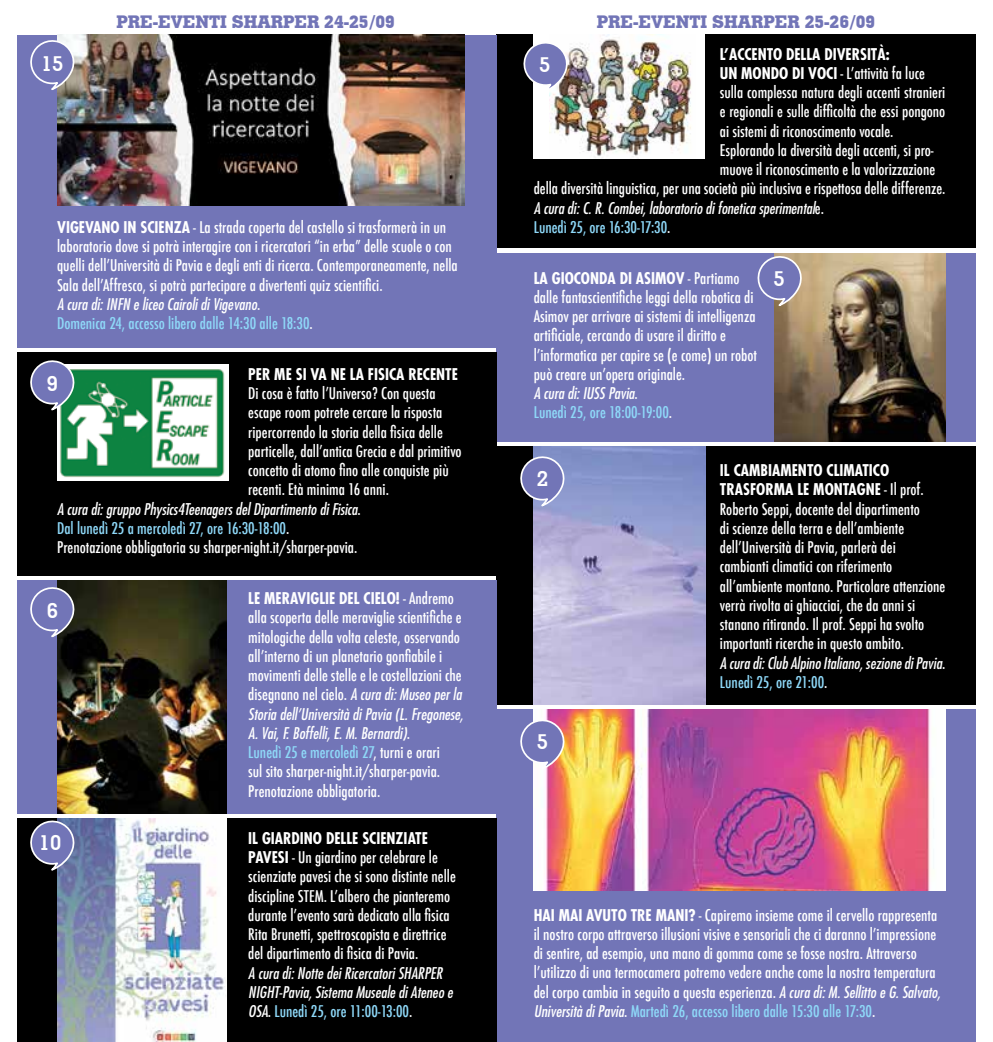
<style>
.page{position:relative;width:993px;height:1042px;background:#fff}
.page>*{position:absolute;margin:0;border:0;box-sizing:border-box;transform-origin:0 0}
.t1{font:700 21px "Geometric Slab 703 BT";color:#fff}
.t2{font:700 17.5px "Geometric Slab 703 BT Xtra";color:#7275b7}
.t3{font:500 condensed 15.75px/19.2px "Futura";color:#fff}
.t4{font:italic condensed 15.75px/19.2px "Futura";color:#fff}
.t5{font:500 condensed 15.75px "Futura";color:#8ed8f8}
.t6{font:700 condensed 15.75px "Futura";color:#fff}
.s1{font-weight:700}
.s2{font-weight:400;font-style:italic}
.s3{color:#8ed8f8}
.s4{font-weight:500;font-style:normal}
.s5{color:#fff}
.s6{font-weight:500;font-style:normal;color:#8ed8f8}
</style>
<div class="page">
<div style="left:496px;top:709px;width:479px;height:333px;background:#7275b7"></div>
<div style="left:496px;top:446px;width:479px;height:258px;background:#000"></div>
<div style="left:496px;top:253px;width:479px;height:188px;background:#7275b7"></div>
<div style="left:496px;top:35px;width:479px;height:213px;background:#000"></div>
<div style="left:17px;top:819px;width:479px;height:223px;background:#000"></div>
<div style="left:17px;top:580px;width:479px;height:234px;background:#7275b7"></div>
<div style="left:17px;top:352px;width:479px;height:223px;background:#000"></div>
<div style="left:17px;top:35px;width:479px;height:312px;background:#7275b7"></div>
<img style="left:57px;top:35px;width:407px;height:171px">
<img style="left:57px;top:365px;width:171px;height:115px">
<svg style="left:30px;top:360px;width:46px;height:51px"></svg>
<img style="left:57px;top:580px;width:169px;height:234px">
<img style="left:57px;top:819px;width:169px;height:223px">
<div style="left:533px;top:35px;width:171px;height:124px;background:#fff"></div>
<img style="left:549px;top:35px;width:142px;height:123px">
<img style="left:774px;top:253px;width:171px;height:188px">
<img style="left:533px;top:446px;width:171px;height:258px">
<img style="left:533px;top:709px;width:409px;height:181px">
<svg style="left:30px;top:38px;width:46px;height:52px"></svg>
<svg style="left:30px;top:585px;width:46px;height:52px"></svg>
<svg style="left:30px;top:819px;width:46px;height:52px"></svg>
<svg style="left:523px;top:40px;width:46px;height:52px"></svg>
<svg style="left:757px;top:254px;width:46px;height:52px"></svg>
<svg style="left:520px;top:455px;width:46px;height:52px;background:#777bab"></svg>
<svg style="left:520px;top:718px;width:46px;height:52px"></svg>
<h1 class="t1" style="left:41px;top:51px;width:24px">15</h1>
<p class="t2" style="left:116px;top:11px;width:280px">PRE-EVENTI SHARPER 24-25/09</p>
<p class="t3" style="left:57px;top:218px;width:402px"><span class="s1">VIGEVANO IN SCIENZA</span> - La strada coperta del castello si trasformerà in un laboratorio dove si potrà interagire con i ricercatori “in erba” delle scuole o con quelli dell’Università di Pavia e degli enti di ricerca. Contemporaneamente, nella Sala dell’Affresco, si potrà partecipare a divertenti quiz scientifici.<br><span class="s2">A cura di: INFN e liceo Cairoli di Vigevano</span>.<br><span class="s3">Domenica 24, accesso libero dalle 14:30 alle 18:30</span>.</p>
<p class="t6" style="left:248px;top:364px;width:211px">PER ME SI VA NE LA FISICA RECENTE</p>
<p class="t3" style="left:248px;top:384px;width:189px">Di cosa è fatto l’Universo? Con questa</p>
<p class="t3" style="left:248px;top:403px;width:195px">escape room potrete cercare la risposta</p>
<p class="t3" style="left:248px;top:422px;width:196px">ripercorrendo la storia della fisica delle</p>
<p class="t3" style="left:248px;top:442px;width:215px">particelle, dall’antica Grecia e dal primitivo</p>
<p class="t3" style="left:248px;top:461px;width:202px">concetto di atomo fino alle conquiste più</p>
<p class="t3" style="left:248px;top:480px;width:142px">recenti. Età minima 16 anni.</p>
<p class="t4" style="left:57px;top:499px;width:305px">A cura di: gruppo Physics4Teenagers del Dipartimento di Fisica<span class="s4">.</span></p>
<p class="t5" style="left:57px;top:518px;width:234px">Dal lunedì 25 a mercoledì 27, ore 16:30-18:00<span class="s5">.</span></p>
<p class="t3" style="left:57px;top:538px;width:302px">Prenotazione obbligatoria su sharper-night.it/sharper-pavia.</p>
<p class="t3" style="left:248px;top:588px;width:217px"><span class="s1">LE MERAVIGLIE DEL CIELO!</span> - Andremo alla scoperta delle meraviglie scientifiche e mitologiche della volta celeste, osservando all’interno di un planetario gonfiabile i movimenti delle stelle e le costellazioni che disegnano nel cielo. <span class="s2">A cura di: Museo per la Storia dell’Università di Pavia (L. Fregonese, A. Vai, F. Boffelli, E. M. Bernardi)</span>.<br><span class="s3">Lunedì 25 e mercoledì 27</span>, turni e orari<br>sul sito sharper-night.it/sharper-pavia.<br>Prenotazione obbligatoria.</p>
<p class="t3" style="left:248px;top:828px;width:209px"><span class="s1">IL GIARDINO DELLE SCIENZIATE PAVESI</span> - Un giardino per celebrare le scienziate pavesi che si sono distinte nelle discipline STEM. L’albero che pianteremo durante l’evento sarà dedicato alla fisica Rita Brunetti, spettroscopista e direttrice del dipartimento di fisica di Pavia.</p>
<p class="t4" style="left:248px;top:962px;width:206px">A cura di: Notte dei Ricercatori SHARPER<br>NIGHT-Pavia, Sistema Museale di Ateneo e<br>OSA<span class="s4">.</span> <span class="s6">Lunedì 25, ore 11:00-13:00</span><span class="s4">.</span></p>
<h1 class="t1" style="left:47px;top:371px;width:13px">9</h1>
<h1 class="t1" style="left:47px;top:598px;width:13px">6</h1>
<h1 class="t1" style="left:39px;top:829px;width:24px">10</h1>
<p class="t2" style="left:596px;top:11px;width:280px">PRE-EVENTI SHARPER 25-26/09</p>
<p class="t6" style="left:719px;top:44px;width:171px">L’ACCENTO DELLA DIVERSITÀ:</p>
<p class="t3" style="left:719px;top:63px;width:206px"><span class="s1">UN MONDO DI VOCI</span> - L’attività fa luce</p>
<p class="t3" style="left:719px;top:83px;width:227px">sulla complessa natura degli accenti stranieri</p>
<p class="t3" style="left:719px;top:102px;width:227px">e regionali e sulle difficoltà che essi pongono</p>
<p class="t3" style="left:719px;top:121px;width:175px">ai sistemi di riconoscimento vocale.</p>
<p class="t3" style="left:719px;top:140px;width:215px">Esplorando la diversità degli accenti, si pro-</p>
<p class="t3" style="left:719px;top:160px;width:217px">muove il riconoscimento e la valorizzazione</p>
<p class="t3" style="left:533px;top:179px;width:413px">della diversità linguistica, per una società più inclusiva e rispettosa delle differenze.</p>
<p class="t4" style="left:533px;top:198px;width:291px">A cura di: C. R. Combei, laboratorio di fonetica sperimental<span class="s4">e.</span></p>
<p class="t5" style="left:533px;top:217px;width:138px">Lunedì 25, ore 16:30-17:30<span class="s5">.</span></p>
<p class="t3" style="left:533px;top:268px;width:225px"><span class="s1">LA GIOCONDA DI ASIMOV</span> - Partiamo dalle fantascientifiche leggi della robotica di Asimov per arrivare ai sistemi di intelligenza artificiale, cercando di usare il diritto e l’informatica per capire se (e come) un robot può creare un’opera originale.<br><span class="s2">A cura di: IUSS Pavia</span>.<br><span class="s3">Lunedì 25, ore 18:00-19:00</span>.</p>
<h1 class="t1" style="left:539px;top:52px;width:13px">5</h1>
<h1 class="t1" style="left:773px;top:265px;width:13px">5</h1>
<h1 class="t1" style="left:536px;top:466px;width:13px">2</h1>
<h1 class="t1" style="left:536px;top:729px;width:13px">5</h1>
<p class="t3" style="left:719px;top:461px;width:227px"><span class="s1">IL CAMBIAMENTO CLIMATICO TRASFORMA LE MONTAGNE</span> - Il prof.<br>Roberto Seppi, docente del dipartimento<br>di scienze della terra e dell’ambiente dell’Università di Pavia, parlerà dei cambianti climatici con riferimento all’ambiente montano. Particolare attenzione verrà rivolta ai ghiacciai, che da anni si stanano ritirando. Il prof. Seppi ha svolto importanti ricerche in questo ambito.<br><span class="s2">A cura di: Club Alpino Italiano, sezione di Pavia</span>.<br><span class="s3">Lunedì 25, ore 21:00</span>.</p>
<p class="t3" style="left:533px;top:905px;width:408px"><span class="s1">HAI MAI AVUTO TRE MANI?</span> - Capiremo insieme come il cervello rappresenta il nostro corpo attraverso illusioni visive e sensoriali che ci daranno l’impressione di sentire, ad esempio, una mano di gomma come se fosse nostra. Attraverso l’utilizzo di una termocamera potremo vedere anche come la nostra temperatura del corpo cambia in seguito a questa esperienza. <span class="s2">A cura di: M. Sellitto e G. Salvato, Università di Pavia</span>. <span class="s3">Martedì 26, accesso libero dalle 15:30 alle 17:30</span>.</p>
</div>
